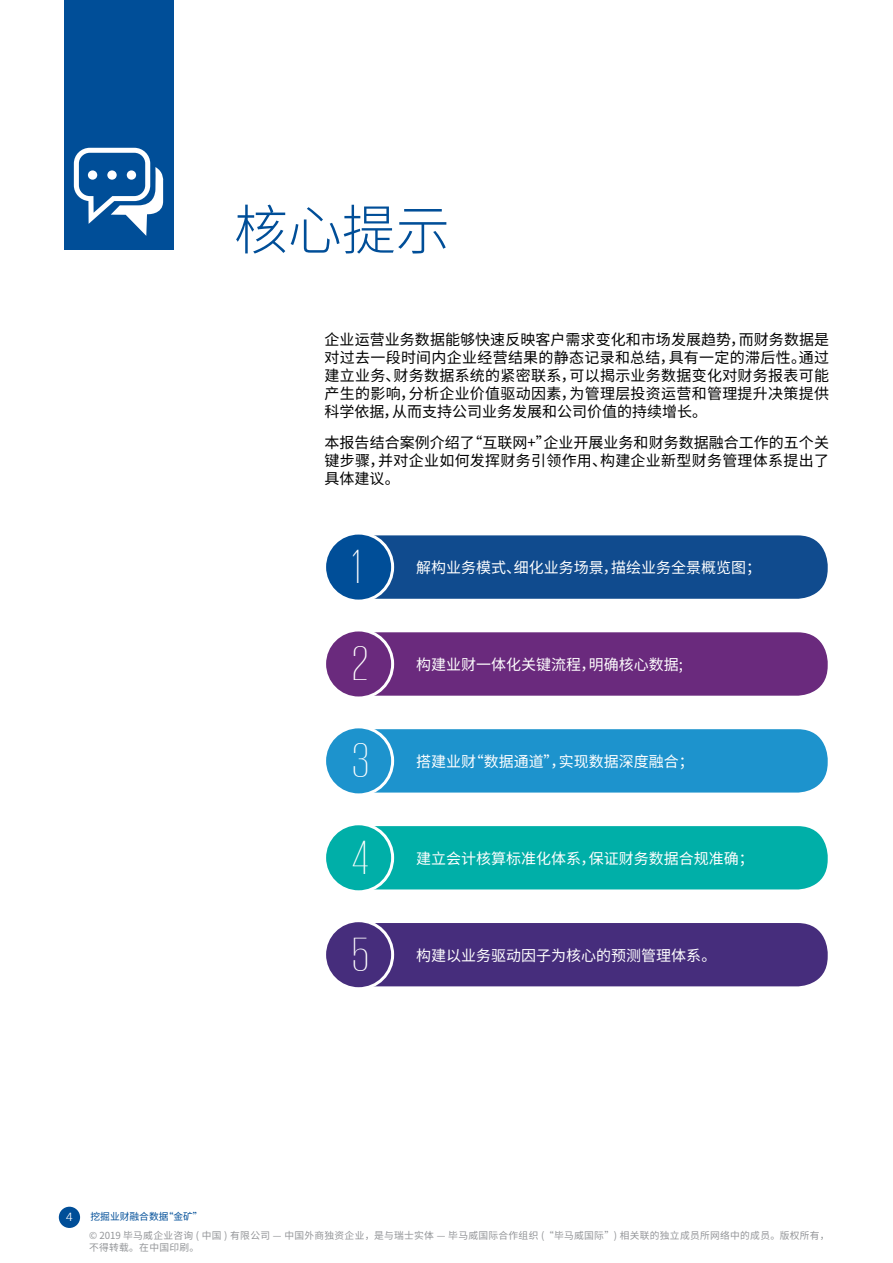
<style>
.page{position:relative;width:893px;height:1263px;background:#fff}
.page>*{position:absolute;margin:0;border:0;box-sizing:border-box;transform-origin:0 0}
.t1{font:300 54px "Noto Sans CJ Ksc";color:#004e98}
.t2{font:200 49.5px "KPMG";color:#fff}
.t3{font:15px/18px "Noto Sans CJ Ksc";letter-spacing:.02em;color:#000;text-align:justify}
.t4{font:15px "Noto Sans CJ Ksc";color:#fff}
.t5{font:300 12px "Univers 45";color:#fff}
.t6{font:9.75px/11.2px "Noto Sans CJ Ksc";letter-spacing:.03em;color:#939598}
.t7{font:9.75px "Noto Sans CJ Ksc";color:#004e98}
</style>
<div class="page">
<div style="left:64px;top:0;width:109px;height:250px;background:#004e98"></div>
<svg style="left:74px;top:148px;width:90px;height:88px"></svg>
<div style="left:88px;top:170px;width:9px;height:10px;background:#fff;border-radius:50%"></div>
<svg style="left:107px;top:170px;width:10px;height:10px"></svg>
<div style="left:127px;top:170px;width:9px;height:10px;background:#fff;border-radius:50%"></div>
<div style="left:326px;top:535px;width:502px;height:64px;background:#104b8e;border-radius:30px"></div>
<div style="left:325px;top:533px;width:68px;height:68px;background:#004e98;border-radius:50%"></div>
<div style="left:323px;top:532px;width:71px;height:71px;border:3px solid #fff;border-radius:50%"></div>
<div style="left:326px;top:632px;width:502px;height:64px;background:#6a2a7d;border-radius:30px"></div>
<div style="left:325px;top:630px;width:68px;height:68px;background:#6a2a7d;border-radius:50%"></div>
<div style="left:323px;top:628px;width:71px;height:71px;border:3px solid #fff;border-radius:50%"></div>
<div style="left:326px;top:729px;width:502px;height:63px;background:#1d93cd;border-radius:30px"></div>
<div style="left:325px;top:727px;width:68px;height:68px;background:#1d93cd;border-radius:50%"></div>
<div style="left:323px;top:725px;width:71px;height:71px;border:3px solid #fff;border-radius:50%"></div>
<div style="left:326px;top:826px;width:502px;height:63px;background:#00afa8;border-radius:30px"></div>
<div style="left:325px;top:824px;width:68px;height:68px;background:#00afa8;border-radius:50%"></div>
<div style="left:323px;top:822px;width:71px;height:71px;border:3px solid #fff;border-radius:50%"></div>
<div style="left:326px;top:923px;width:502px;height:63px;background:#462d7c;border-radius:30px"></div>
<div style="left:325px;top:921px;width:68px;height:68px;background:#462d7c;border-radius:50%"></div>
<div style="left:323px;top:919px;width:71px;height:71px;border:3px solid #fff;border-radius:50%"></div>
<div style="left:59px;top:1207px;width:21px;height:21px;background:#004e98;border-radius:50%"></div>
<h1 class="t1" style="left:234px;top:199px;width:218px">核心提示</h1>
<p class="t3" style="left:325px;top:331px;width:506px">企业运营业务数据能够快速反映客户需求变化和市场发展趋势，而财务数据是对过去一段时间内企业经营结果的静态记录和总结，具有一定的滞后性。通过建立业务、财务数据系统的紧密联系，可以揭示业务数据变化对财务报表可能产生的影响，分析企业价值驱动因素，为管理层投资运营和管理提升决策提供科学依据，从而支持公司业务发展和公司价值的持续增长。</p>
<p class="t3" style="left:325px;top:434px;width:506px">本报告结合案例介绍了“互联网+”企业开展业务和财务数据融合工作的五个关键步骤，并对企业如何发挥财务引领作用、构建企业新型财务管理体系提出了具体建议。</p>
<h2 class="t2" style="left:352px;top:543px;width:10px">1</h2>
<h2 class="t2" style="left:352px;top:640px;width:17px">2</h2>
<h2 class="t2" style="left:352px;top:737px;width:18px">3</h2>
<h2 class="t2" style="left:352px;top:833px;width:18px">4</h2>
<h2 class="t2" style="left:352px;top:930px;width:18px">5</h2>
<p class="t4" style="left:416px;top:559px;width:346px">解构业务模式、细化业务场景，描绘业务全景概览图；</p>
<p class="t4" style="left:416px;top:656px;width:268px">构建业财一体化关键流程，明确核心数据;</p>
<p class="t4" style="left:416px;top:753px;width:279px">搭建业财“数据通道”，实现数据深度融合；</p>
<p class="t4" style="left:416px;top:850px;width:339px">建立会计核算标准化体系，保证财务数据合规准确；</p>
<p class="t4" style="left:416px;top:947px;width:302px">构建以业务驱动因子为核心的预测管理体系。</p>
<p class="t5" style="left:66px;top:1210px;width:8px">4</p>
<p class="t7" style="left:91px;top:1211px;width:113px">挖掘业财融合数据“金矿”</p>
<p class="t6" style="left:89px;top:1230px;width:742px">© 2019 毕马威企业咨询 ( 中国 ) 有限公司 — 中国外商独资企业，是与瑞士实体 — 毕马威国际合作组织 (“毕马威国际”) 相关联的独立成员所网络中的成员。版权所有，不得转载。在中国印刷。</p>
</div>
